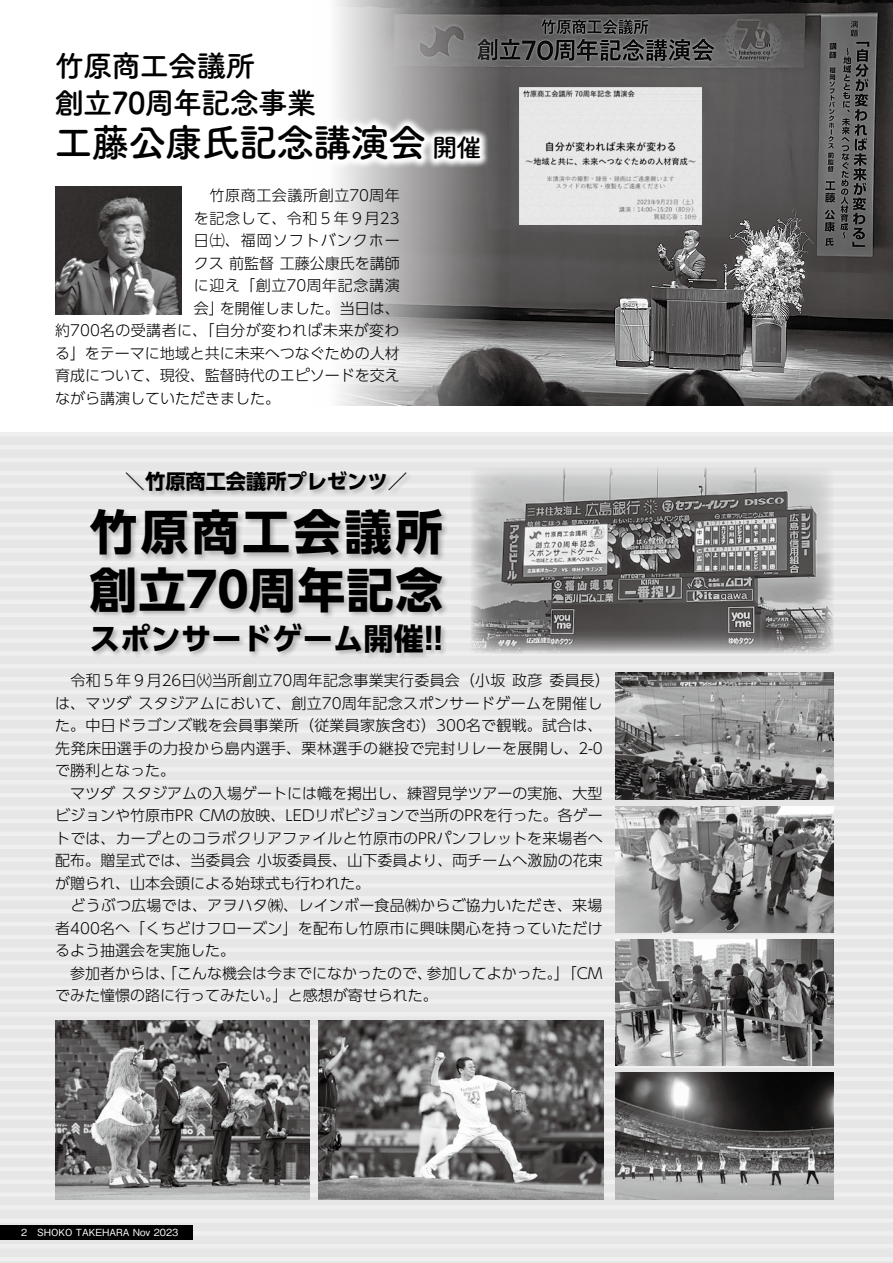
<style>
.page{position:relative;width:893px;height:1263px;background:#fff}
.page>*{position:absolute;margin:0;border:0;box-sizing:border-box;transform-origin:0 0}
.t1{font:700 47.55px/57.3px "UD Shin Go Pr 6";letter-spacing:.025em;color:#000}
.t2{font:39px "Tsuku A Rd Gothic Std B";letter-spacing:-.05em;color:#000}
.t3{font:700 30.15px "UD Shin Go Pr 6";letter-spacing:.01em;color:#000}
.t4{font:30px/36.2px "Tsuku A Rd Gothic Std B";letter-spacing:-.05em;color:#000}
.t5{font:700 20.25px "UD Shin Go Pr 6";color:#000}
.t6{font:300 15px/22.5px "UD Shin Go Pro";color:#000}
.t7{font:300 15px "UD Shin Go Pro";letter-spacing:.04em;color:#000}
.t8{font:300 15px "UD Shin Go Pro";letter-spacing:.03em;color:#000}
.t9{font:300 15px "UD Shin Go Pro";letter-spacing:.045em;color:#000}
.t10{font:300 15px "UD Shin Go Pro";letter-spacing:.065em;color:#000}
.t11{font:500 9.75px "Gothic BBB Pr 6";color:#fff}
.s1{font-size:25.5px}
</style>
<div class="page">
<div style="left:0;top:432px;width:893px;height:831px;background:#e6e6e6"></div>
<div style="left:0;top:432px;width:893px;height:5px;background:#efefef"></div>
<hr style="left:0;top:445px;width:893px;height:4px;background:#efefef">
<hr style="left:0;top:458px;width:893px;height:4px;background:#efefef">
<hr style="left:0;top:471px;width:893px;height:4px;background:#efefef">
<hr style="left:0;top:484px;width:893px;height:4px;background:#efefef">
<div style="left:0;top:496px;width:893px;height:5px;background:#efefef"></div>
<div style="left:0;top:509px;width:893px;height:5px;background:#efefef"></div>
<div style="left:0;top:522px;width:893px;height:5px;background:#efefef"></div>
<div style="left:0;top:535px;width:893px;height:5px;background:#efefef"></div>
<hr style="left:0;top:548px;width:893px;height:4px;background:#efefef">
<hr style="left:0;top:561px;width:893px;height:4px;background:#efefef">
<hr style="left:0;top:574px;width:893px;height:4px;background:#efefef">
<hr style="left:0;top:587px;width:893px;height:4px;background:#efefef">
<hr style="left:0;top:600px;width:893px;height:4px;background:#efefef">
<div style="left:0;top:612px;width:893px;height:5px;background:#efefef"></div>
<div style="left:0;top:625px;width:893px;height:5px;background:#efefef"></div>
<div style="left:0;top:638px;width:893px;height:5px;background:#efefef"></div>
<div style="left:0;top:651px;width:893px;height:5px;background:#efefef"></div>
<hr style="left:0;top:664px;width:893px;height:4px;background:#efefef">
<hr style="left:0;top:677px;width:893px;height:4px;background:#efefef">
<hr style="left:0;top:690px;width:893px;height:4px;background:#efefef">
<hr style="left:0;top:703px;width:893px;height:4px;background:#efefef">
<hr style="left:0;top:716px;width:893px;height:4px;background:#efefef">
<div style="left:0;top:728px;width:893px;height:5px;background:#efefef"></div>
<div style="left:0;top:741px;width:893px;height:5px;background:#efefef"></div>
<div style="left:0;top:754px;width:893px;height:5px;background:#efefef"></div>
<div style="left:0;top:767px;width:893px;height:5px;background:#efefef"></div>
<hr style="left:0;top:780px;width:893px;height:4px;background:#efefef">
<hr style="left:0;top:793px;width:893px;height:4px;background:#efefef">
<hr style="left:0;top:806px;width:893px;height:4px;background:#efefef">
<hr style="left:0;top:819px;width:893px;height:4px;background:#efefef">
<div style="left:0;top:831px;width:893px;height:5px;background:#efefef"></div>
<div style="left:0;top:844px;width:893px;height:5px;background:#efefef"></div>
<div style="left:0;top:857px;width:893px;height:5px;background:#efefef"></div>
<div style="left:0;top:870px;width:893px;height:5px;background:#efefef"></div>
<div style="left:0;top:883px;width:893px;height:5px;background:#efefef"></div>
<hr style="left:0;top:896px;width:893px;height:4px;background:#efefef">
<hr style="left:0;top:909px;width:893px;height:4px;background:#efefef">
<hr style="left:0;top:922px;width:893px;height:4px;background:#efefef">
<hr style="left:0;top:935px;width:893px;height:4px;background:#efefef">
<div style="left:0;top:947px;width:893px;height:5px;background:#efefef"></div>
<div style="left:0;top:960px;width:893px;height:5px;background:#efefef"></div>
<div style="left:0;top:973px;width:893px;height:5px;background:#efefef"></div>
<div style="left:0;top:986px;width:893px;height:5px;background:#efefef"></div>
<div style="left:0;top:999px;width:893px;height:5px;background:#efefef"></div>
<hr style="left:0;top:1012px;width:893px;height:4px;background:#efefef">
<hr style="left:0;top:1025px;width:893px;height:4px;background:#efefef">
<hr style="left:0;top:1038px;width:893px;height:4px;background:#efefef">
<hr style="left:0;top:1051px;width:893px;height:4px;background:#efefef">
<div style="left:0;top:1063px;width:893px;height:5px;background:#efefef"></div>
<div style="left:0;top:1076px;width:893px;height:5px;background:#efefef"></div>
<div style="left:0;top:1089px;width:893px;height:5px;background:#efefef"></div>
<div style="left:0;top:1102px;width:893px;height:5px;background:#efefef"></div>
<div style="left:0;top:1115px;width:893px;height:5px;background:#efefef"></div>
<hr style="left:0;top:1128px;width:893px;height:4px;background:#efefef">
<hr style="left:0;top:1141px;width:893px;height:4px;background:#efefef">
<hr style="left:0;top:1154px;width:893px;height:4px;background:#efefef">
<hr style="left:0;top:1167px;width:893px;height:4px;background:#efefef">
<div style="left:0;top:1179px;width:893px;height:5px;background:#efefef"></div>
<div style="left:0;top:1192px;width:893px;height:5px;background:#efefef"></div>
<div style="left:0;top:1205px;width:893px;height:5px;background:#efefef"></div>
<div style="left:0;top:1218px;width:893px;height:5px;background:#efefef"></div>
<hr style="left:0;top:1231px;width:893px;height:4px;background:#efefef">
<hr style="left:0;top:1244px;width:893px;height:4px;background:#efefef">
<hr style="left:0;top:1257px;width:893px;height:4px;background:#efefef">
<div style="left:89px;top:470px;width:361px;height:190px;background:#000;opacity:.25"></div>
<img style="left:335px;top:0;width:558px;height:405px">
<svg style="left:519px;top:88px;width:183px;height:137px;background:#dcdcdc"></svg>
<img style="left:319px;top:1020px;width:285px;height:179px">
<img style="left:55px;top:1020px;width:254px;height:179px">
<img style="left:471px;top:467px;width:362px;height:187px">
<img style="left:615px;top:673px;width:218px;height:126px">
<img style="left:615px;top:939px;width:218px;height:127px">
<img style="left:615px;top:806px;width:218px;height:126px">
<img style="left:615px;top:1073px;width:218px;height:126px">
<img style="left:55px;top:186px;width:126px;height:128px">
<svg style="left:335px;top:43px;width:155px;height:127px"></svg>
<div style="left:0;top:1225px;width:193px;height:15px;background:#000"></div>
<h3 class="t4" style="left:54px;top:46px;width:264px">竹原商工会議所<br>創立70周年記念事業</h3>
<h2 class="t2" style="left:54px;top:112px;width:429px">工藤公康氏記念講演会 <span class="s1">開催</span></h2>
<p class="t7" style="left:194px;top:184px;width:207px">　竹原商工会議所創立70周年</p>
<p class="t7" style="left:194px;top:206px;width:207px">を記念して、令和５年９月23</p>
<p class="t10" style="left:194px;top:229px;width:207px">日㈯、福岡ソフトバンクホー</p>
<p class="t6" style="left:194px;top:251px;width:207px">クス 前監督 工藤公康氏を講師</p>
<p class="t9" style="left:194px;top:274px;width:207px">に迎え「創立70周年記念講演</p>
<p class="t6" style="left:194px;top:296px;width:207px">会」を開催しました。当日は、</p>
<p class="t8" style="left:55px;top:319px;width:346px">約700名の受講者に、「自分が変われば未来が変わ</p>
<p class="t6" style="left:55px;top:341px;width:346px">る」をテーマに地域と共に未来へつなぐための人材</p>
<p class="t6" style="left:55px;top:364px;width:346px">育成について、現役、監督時代のエピソードを交え</p>
<p class="t6" style="left:55px;top:386px;width:226px">ながら講演していただきました。</p>
<h3 class="t5" style="left:125px;top:465px;width:284px">＼竹原商工会議所プレゼンツ／</h3>
<h1 class="t1" style="left:90px;top:502px;width:355px">竹原商工会議所創立70周年記念</h1>
<h3 class="t3" style="left:90px;top:614px;width:355px">スポンサードゲーム開催!!</h3>
<p class="t6" style="left:55px;top:669px;width:556px">　令和５年９月26日㈫当所創立70周年記念事業実行委員会（小坂 政彦 委員長）は、マツダ スタジアムにおいて、創立70周年記念スポンサードゲームを開催した。中日ドラゴンズ戦を会員事業所（従業員家族含む）300名で観戦。試合は、先発床田選手の力投から島内選手、栗林選手の継投で完封リレーを展開し、2-0で勝利となった。<br>　マツダ スタジアムの入場ゲートには幟を掲出し、練習見学ツアーの実施、大型ビジョンや竹原市PR CMの放映、LEDリボビジョンで当所のPRを行った。各ゲートでは、カープとのコラボクリアファイルと竹原市のPRパンフレットを来場者へ配布。贈呈式では、当委員会 小坂委員長、山下委員より、両チームへ激励の花束が贈られ、山本会頭による始球式も行われた。<br>　どうぶつ広場では、アヲハタ㈱、レインボー食品㈱からご協力いただき、来場者400名へ「くちどけフローズン」を配布し竹原市に興味関心を持っていただけるよう抽選会を実施した。<br>　参加者からは、「こんな機会は今までになかったので、参加してよかった。」「CMでみた憧憬の路に行ってみたい。」と感想が寄せられた。</p>
<p class="t11" style="left:21px;top:1225px;width:159px">2　SHOKO TAKEHARA Nov 2023</p>
</div>
